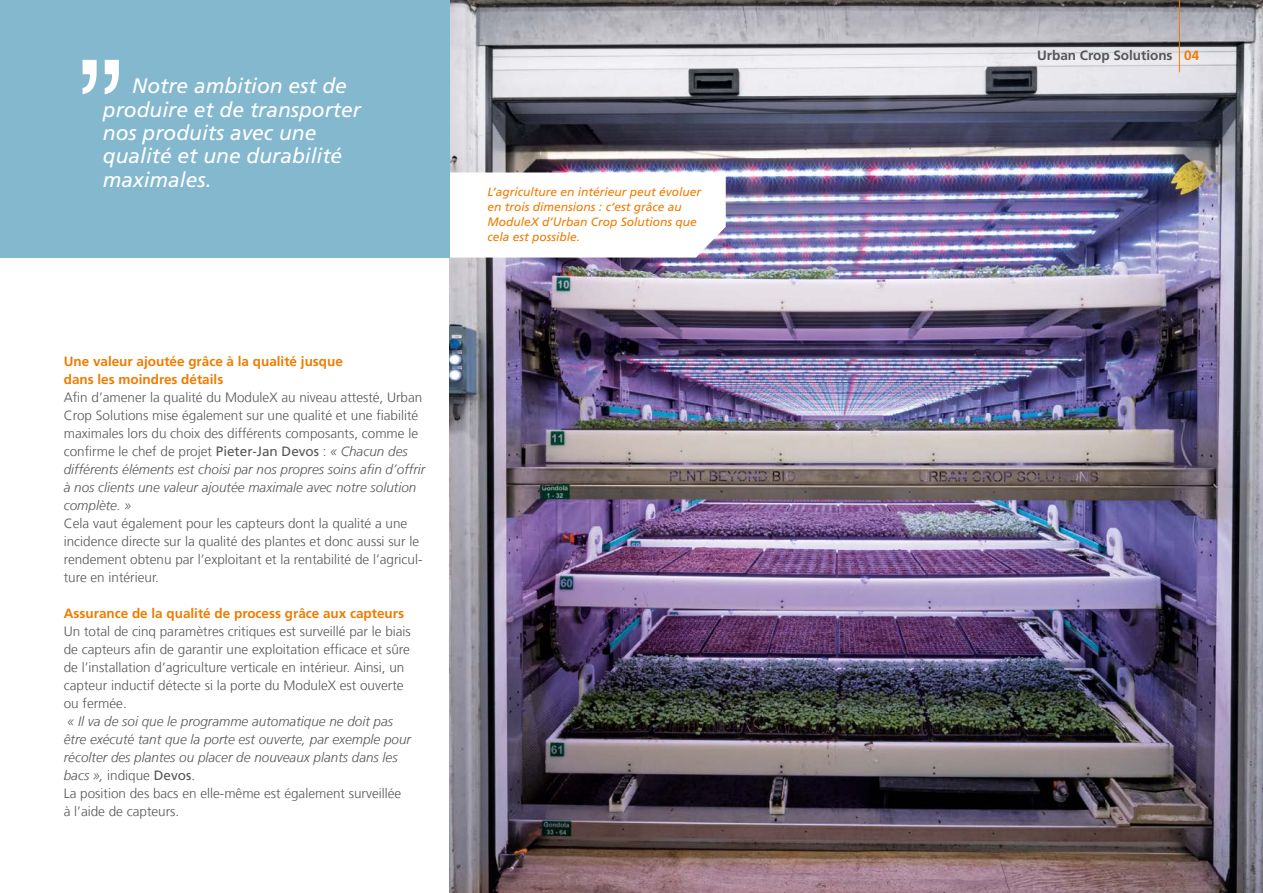
<style>
.page{position:relative;width:1263px;height:893px;background:#fff}
.page>*{position:absolute;margin:0;border:0;box-sizing:border-box;transform-origin:0 0}
.t1{font:135px "Helvetica";color:#fff}
.Zitat{font:italic 21px/23.4px "Frutiger LT Com";color:#fff}
.Fließtext_9pt_versch{font:300 13.5px/18px "Frutiger LT Com";color:#565656}
.Fließtext_9pt_versch-2{font:italic 300 13.5px/18px "Frutiger LT Com";color:#565656}
.Fließtext_9pt_headli{font:700 13.5px/18px "Frutiger LT Com";color:#ef7c00}
.t2{font:700 13.5px "Frutiger LT Com";color:#565656}
.Bildunterschrift_lib{font:italic 12px/14.9px "Frutiger LT Com";color:#ef7c00}
.s1{font-weight:400}
.s2{font-style:italic}
.s3{font-style:normal}
.s4{font-weight:400;font-style:normal}
.s5{color:#ef7c00}
</style>
<div class="page">
<img style="left:449px;top:0;width:814px;height:893px">
<svg style="left:449px;top:172px;width:277px;height:86px"></svg>
<div style="left:0;top:0;width:449px;height:258px;background:#83b8ce"></div>
<hr style="left:1179px;top:0;width:1px;height:72px;background:#ef7c00">
<p class="t1" style="left:77px;top:-77px;width:46px">„</p>
<p class="Zitat" style="left:103px;top:74px;width:259px;text-indent:29px">Notre ambition est de produire et de transporter nos produits avec une qualité et une durabilité maximales.</p>
<p class="Fließtext_9pt_headli" style="left:64px;top:352px;width:281px">Une valeur ajoutée grâce à la qualité jusque dans les moindres détails</p>
<p class="Fließtext_9pt_versch" style="left:64px;top:388px;width:363px">Afin d’amener la qualité du ModuleX au niveau attesté, Urban Crop Solutions mise également sur une qualité et une fiabilité maximales lors du choix des différents composants, comme le confirme le chef de projet <span class="s1">Pieter-Jan Devos</span> : <span class="s2">« Chacun des différents éléments est choisi par nos propres soins afin d’offrir à nos clients une valeur ajoutée maximale avec notre solution complète. »</span></p>
<p class="Fließtext_9pt_versch" style="left:64px;top:514px;width:360px">Cela vaut également pour les capteurs dont la qualité a une incidence directe sur la qualité des plantes et donc aussi sur le rendement obtenu par l’exploitant et la rentabilité de l’agricul&shy;ture en intérieur.</p>
<p class="Fließtext_9pt_headli" style="left:64px;top:604px;width:342px">Assurance de la qualité de process grâce aux capteurs</p>
<p class="Fließtext_9pt_versch" style="left:64px;top:622px;width:349px">Un total de cinq paramètres critiques est surveillé par le biais de capteurs afin de garantir une exploitation efficace et sûre de l’installation d’agriculture verticale en intérieur. Ainsi, un capteur inductif détecte si la porte du ModuleX est ouverte ou fermée.</p>
<p class="Fließtext_9pt_versch-2" style="left:64px;top:712px;width:349px">« Il va de soi que le programme automatique ne doit pas être exécuté tant que la porte est ouverte, par exemple pour récolter des plantes ou placer de nouveaux plants dans les bacs », <span class="s3">indique</span> <span class="s4">Devos</span><span class="s3">.</span></p>
<p class="Fließtext_9pt_versch" style="left:64px;top:784px;width:339px">La position des bacs en elle-même est également surveillée à l’aide de capteurs.</p>
<p class="Bildunterschrift_lib" style="left:488px;top:185px;width:215px">L’agriculture en intérieur peut évoluer en trois dimensions : c’est grâce au<br>ModuleX d’Urban Crop Solutions que cela est possible.</p>
<p class="t2" style="left:1037px;top:47px;width:164px">Urban Crop Solutions <span class="s5">04</span></p>
</div>
